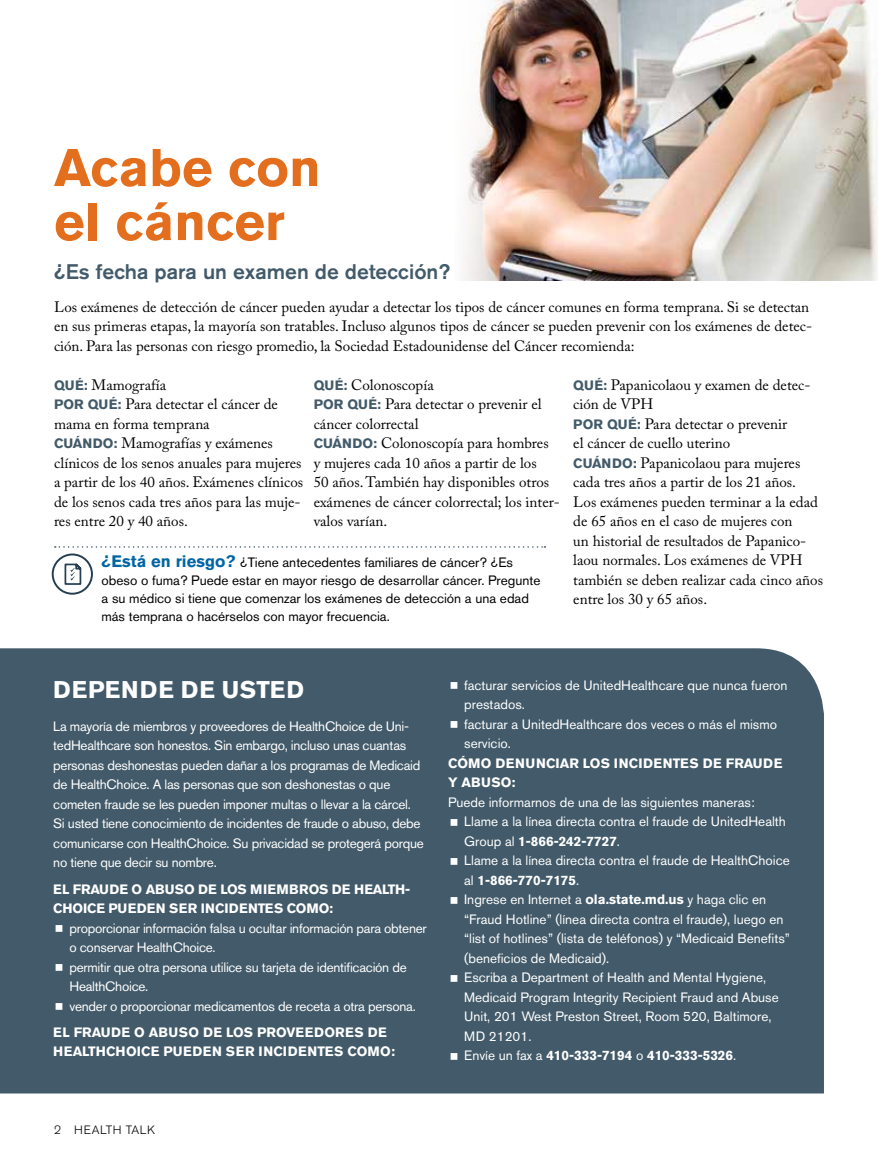
<style>
.page{position:relative;width:878px;height:1161px;background:#fff}
.page>*{position:absolute;margin:0;border:0;box-sizing:border-box;transform-origin:0 0}
.t1{font:700 52.5px/54px "Akzidenz Grotesk BE";color:#e36f1e}
.t2{font:700 24px "Akzidenz Grotesk BE";letter-spacing:.04em;color:#fff}
.t3{font:500 21px "Akzidenz Grotesk BE";color:#425a69}
.t4{font:15px/19.5px "Adobe Caslon Pro";color:#000}
.t5{font:13.5px/19.5px "Akzidenz Grotesk BE";color:#fff}
.t6{font:13.5px/19.5px "Akzidenz Grotesk BE";letter-spacing:-.02em;color:#fff}
.t7{font:13.5px/18px "Akzidenz Grotesk BE";color:#000}
.t8{font:700 13.5px/19.5px "Akzidenz Grotesk BE";letter-spacing:.02em;color:#fff}
.t9{font:700 13.5px/19.5px "Akzidenz Grotesk BE";color:#fff}
.t10{font:300 12px "Akzidenz Grotesk BE";letter-spacing:.05em;color:#000}
.s1{font-family:"Akzidenz Grotesk BE";font-weight:700;font-size:13.5px;color:#425a69}
.s2{font-weight:700;font-size:16.5px;color:#0065a4}
.s3{font-weight:700}
</style>
<div class="page">
<img style="left:463px;top:0;width:414px;height:281px">
<svg style="left:55px;top:546px;width:490px;height:2px"></svg>
<svg style="left:52px;top:554px;width:41px;height:41px"></svg>
<div style="left:0;top:648px;width:824px;height:446px;background:#425a69"></div>
<svg style="left:56px;top:925px;width:7px;height:7px"></svg>
<svg style="left:56px;top:964px;width:7px;height:7px"></svg>
<svg style="left:56px;top:1003px;width:7px;height:7px"></svg>
<svg style="left:450px;top:682px;width:7px;height:7px"></svg>
<svg style="left:450px;top:721px;width:7px;height:7px"></svg>
<svg style="left:450px;top:819px;width:7px;height:7px"></svg>
<svg style="left:450px;top:858px;width:7px;height:7px"></svg>
<svg style="left:450px;top:897px;width:7px;height:7px"></svg>
<svg style="left:450px;top:975px;width:7px;height:7px"></svg>
<svg style="left:450px;top:1053px;width:7px;height:7px"></svg>
<h1 class="t1" style="left:54px;top:141px;width:268px">Acabe con el cáncer</h1>
<h3 class="t3" style="left:54px;top:259px;width:398px">¿Es fecha para un examen de detección?</h3>
<p class="t4" style="left:54px;top:297px;width:759px">Los exámenes de detección de cáncer pueden ayudar a detectar los tipos de cáncer comunes en forma temprana. Si se detectan en sus primeras etapas, la mayoría son tratables. Incluso algunos tipos de cáncer se pueden prevenir con los exámenes de detec&shy;ción. Para las personas con riesgo promedio, la Sociedad Estadounidense del Cáncer recomienda:</p>
<p class="t4" style="left:54px;top:375px;width:250px"><span class="s1">QUÉ:</span> Mamografía<br><span class="s1">POR QUÉ:</span> Para detectar el cáncer de mama en forma temprana<br><span class="s1">CUÁNDO:</span> Mamografías y exámenes clínicos de los senos anuales para mujeres a partir de los 40 años. Exámenes clínicos de los senos cada tres años para las muje&shy;res entre 20 y 40 años.</p>
<p class="t4" style="left:313px;top:375px;width:248px"><span class="s1">QUÉ:</span> Colonoscopía<br><span class="s1">POR QUÉ:</span> Para detectar o prevenir el cáncer colorrectal<br><span class="s1">CUÁNDO:</span> Colonoscopía para hombres<br>y mujeres cada 10 años a partir de los<br>50 años. También hay disponibles otros exámenes de cáncer colorrectal; los inter&shy;valos varían.</p>
<p class="t4" style="left:573px;top:375px;width:251px"><span class="s1">QUÉ:</span> Papanicolaou y examen de detec&shy;ción de VPH<br><span class="s1">POR QUÉ:</span> Para detectar o prevenir<br>el cáncer de cuello uterino<br><span class="s1">CUÁNDO:</span> Papanicolaou para mujeres cada tres años a partir de los 21 años.<br>Los exámenes pueden terminar a la edad de 65 años en el caso de mujeres con<br>un historial de resultados de Papanico&shy;laou normales. Los exámenes de VPH también se deben realizar cada cinco años entre los 30 y 65 años.</p>
<p class="t7" style="left:101px;top:554px;width:440px"><span class="s2">¿Está en riesgo?</span> ¿Tiene antecedentes familiares de cáncer? ¿Es obeso o fuma? Puede estar en mayor riesgo de desarrollar cáncer. Pregunte a su médico si tiene que comenzar los exámenes de detección a una edad más temprana o hacérselos con mayor frecuencia.</p>
<h2 class="t2" style="left:53px;top:676px;width:252px">DEPENDE DE USTED</h2>
<p class="t6" style="left:53px;top:716px;width:372px">La mayoría de miembros y proveedores de HealthChoice de Uni&shy;tedHealthcare son honestos. Sin embargo, incluso unas cuantas personas deshonestas pueden dañar a los programas de Medicaid de HealthChoice. A las personas que son deshonestas o que cometen fraude se les pueden imponer multas o llevar a la cárcel.<br>Si usted tiene conocimiento de incidentes de fraude o abuso, debe comunicarse con HealthChoice. Su privacidad se protegerá porque no tiene que decir su nombre.</p>
<p class="t9" style="left:53px;top:879px;width:358px">EL FRAUDE O ABUSO DE LOS MIEMBROS DE HEALTH-<br>CHOICE PUEDEN SER INCIDENTES COMO:</p>
<p class="t6" style="left:69px;top:918px;width:359px">proporcionar información falsa u ocultar información para obtener o conservar HealthChoice.<br>permitir que otra persona utilice su tarjeta de identificación de HealthChoice.<br>vender o proporcionar medicamentos de receta a otra persona.</p>
<p class="t8" style="left:53px;top:1022px;width:343px">EL FRAUDE O ABUSO DE LOS PROVEEDORES DE<br>HEALTHCHOICE PUEDEN SER INCIDENTES COMO:</p>
<p class="t5" style="left:464px;top:675px;width:325px">facturar servicios de UnitedHealthcare que nunca fueron prestados.<br>facturar a UnitedHealthcare dos veces o más el mismo servicio.</p>
<p class="t8" style="left:448px;top:754px;width:336px">CÓMO DENUNCIAR LOS INCIDENTES DE FRAUDE<br>Y ABUSO:</p>
<p class="t5" style="left:464px;top:792px;width:327px;text-indent:-16px">Puede informarnos de una de las siguientes maneras:<br>Llame a la línea directa contra el fraude de UnitedHealth Group al <span class="s3">1-866-242-7727</span>.<br>Llame a la línea directa contra el fraude de HealthChoice al <span class="s3">1-866-770-7175</span>.<br>Ingrese en Internet a <span class="s3">ola.state.md.us</span> y haga clic en “Fraud Hotline” (línea directa contra el fraude), luego en “list of hotlines” (lista de teléfonos) y “Medicaid Benefits” (beneficios de Medicaid).<br>Escriba a Department of Health and Mental Hygiene, Medicaid Program Integrity Recipient Fraud and Abuse Unit, 201 West Preston Street, Room 520, Baltimore, MD 21201.<br>Envíe un fax a <span class="s3">410-333-7194</span> o <span class="s3">410-333-5326</span>.</p>
<p class="t10" style="left:54px;top:1123px;width:103px">2 HEALTH TALK</p>
</div>
